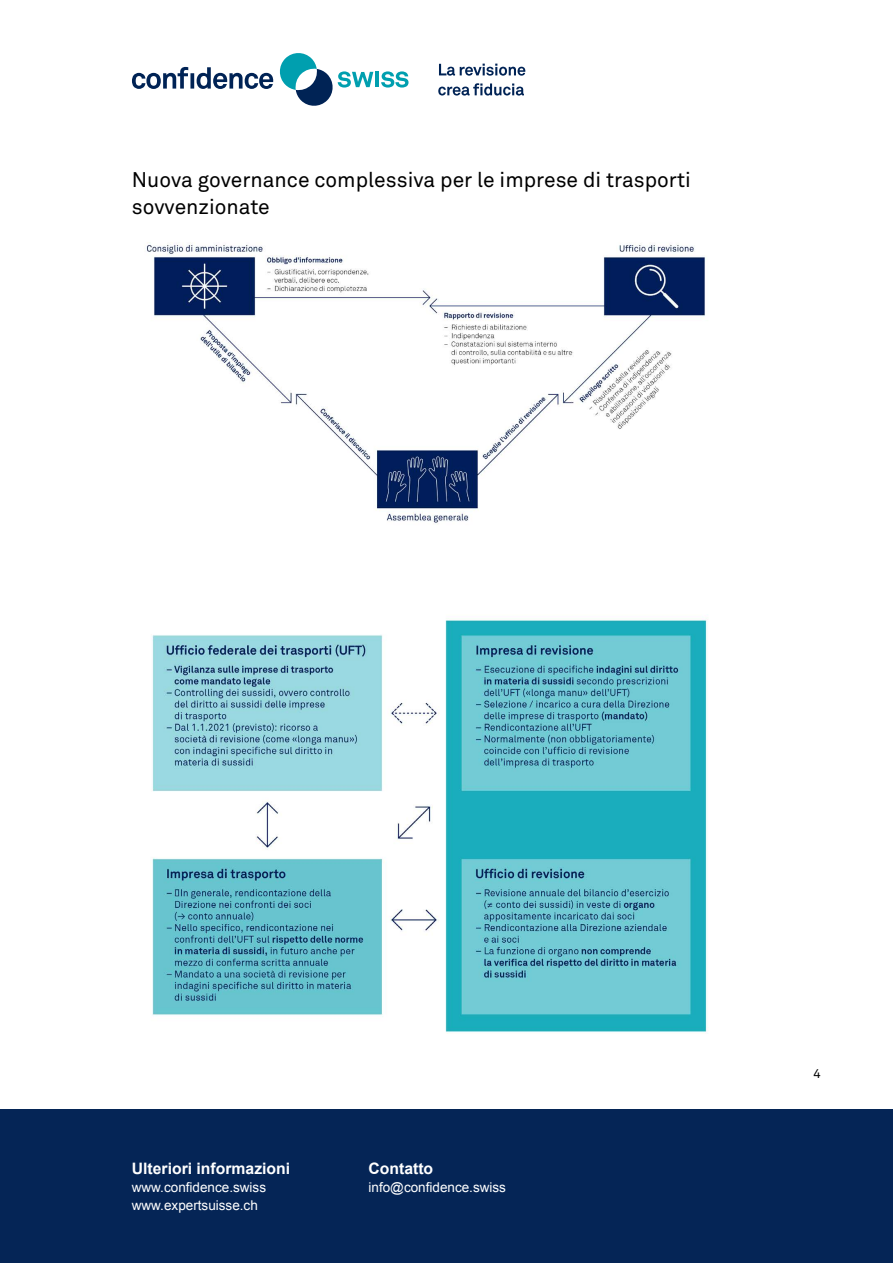
<style>
.page{position:relative;width:893px;height:1263px;background:#fff}
.page>*{position:absolute;margin:0;border:0;box-sizing:border-box;transform-origin:0 0}
.t1{font:21px/27px "Akkurat Pro";color:#000}
.t2{font:700 15.75px "Arial";color:#fff}
.t3{font:13.5px/18px "Arial";color:#fff}
.t4{font:12.75px "Akkurat Pro";color:#000}
</style>
<div class="page">
<div style="left:0;top:1109px;width:893px;height:154px;background:#052556"></div>
<svg style="left:132px;top:53px;width:241px;height:53px"></svg>
<hr style="left:375px;top:72px;width:4px;height:15px;background:#009faf">
<svg style="left:381px;top:71px;width:28px;height:17px"></svg>
<svg style="left:438px;top:64px;width:87px;height:32px"></svg>
<img style="left:152px;top:620px;width:556px;height:414px">
<img style="left:146px;top:242px;width:560px;height:283px">
<p class="t1" style="left:132px;top:166px;width:561px">Nuova governance complessiva per le imprese di trasporti sovvenzionate</p>
<p class="t2" style="left:132px;top:1158px;width:160px">Ulteriori informazioni</p>
<p class="t3" style="left:132px;top:1178px;width:136px">www.confidence.swiss www.expertsuisse.ch</p>
<p class="t2" style="left:369px;top:1158px;width:66px">Contatto</p>
<p class="t3" style="left:369px;top:1178px;width:139px">info@confidence.swiss</p>
<p class="t4" style="left:813px;top:1066px;width:9px">4</p>
</div>
